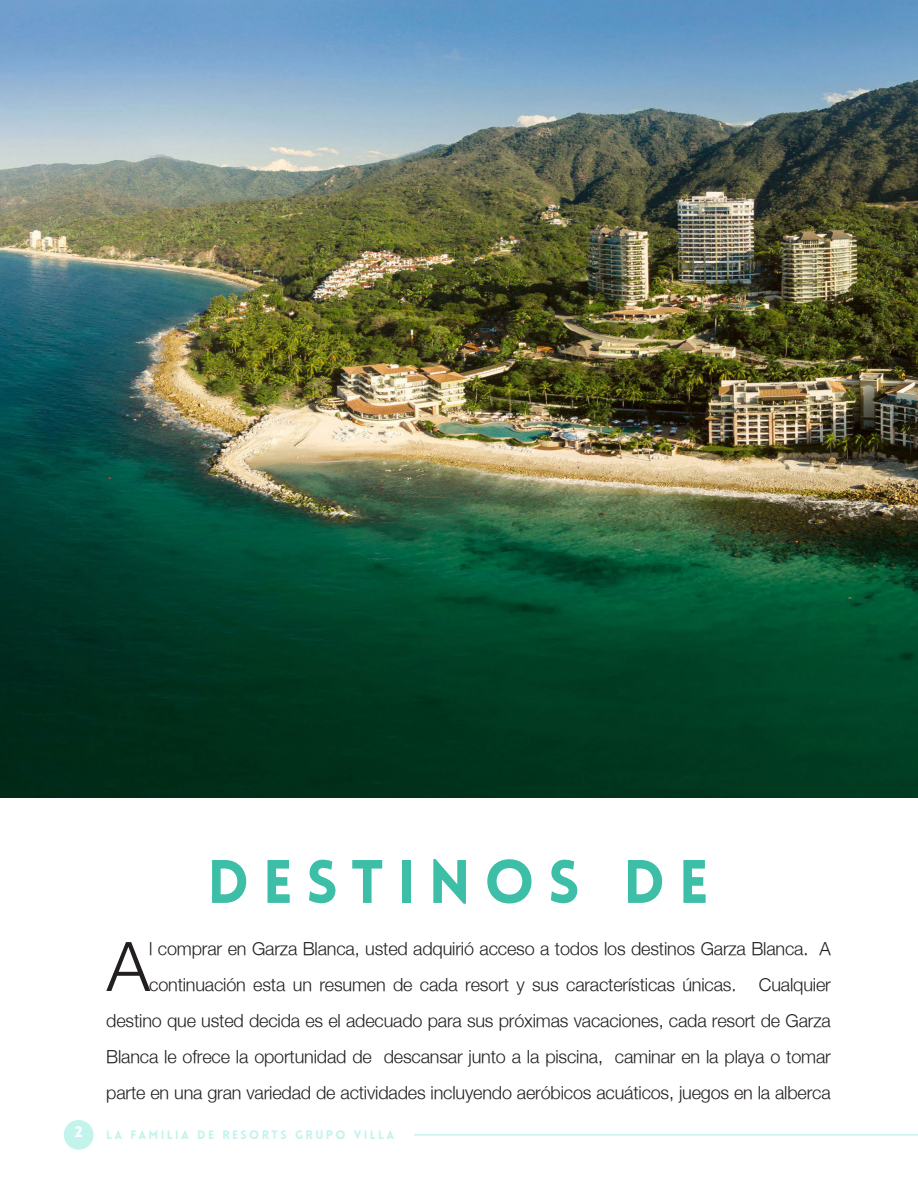
<style>
.page{position:relative;width:918px;height:1188px;background:#fff}
.page>*{position:absolute;margin:0;border:0;box-sizing:border-box;transform-origin:0 0}
.t1{font:300 68.4px "Helvetica Neue";color:#231f20}
.t2{font:900 60px "Lovelo";letter-spacing:.22em;color:#3cbea7}
.t3{font:300 18px/36px "Helvetica Neue";letter-spacing:-.01em;color:#231f20}
.t4{font:900 15px "Lovelo";color:#fff}
.t5{font:900 12px "Lovelo";letter-spacing:.2em;color:#c3f4ec}
</style>
<div class="page">
<div style="left:64px;top:1120px;width:30px;height:30px;background:#c3f4ec;border-radius:50%"></div>
<hr style="left:414px;top:1134px;width:504px;height:2px;background:#c3f4ec">
<img style="left:0;top:0;width:918px;height:798px">
<p class="t2" style="left:207px;top:844px;width:503px">DESTINOS DE</p>
<p class="t1" style="left:107px;top:925px;width:45px">A</p>
<p class="t3" style="left:149px;top:930px;width:683px">l comprar en Garza Blanca, usted adquirió acceso a todos los destinos Garza Blanca. A continuación esta un resumen de cada resort y sus características únicas.</p>
<p class="t3" style="left:106px;top:966px;width:726px;text-align:justify;text-indent:653px">Cualquier destino que usted decida es el adecuado para sus próximas vacaciones, cada resort de Garza Blanca le ofrece la oportunidad de descansar junto a la piscina, caminar en la playa o tomar parte en una gran variedad de actividades incluyendo aeróbicos acuáticos, juegos en la alberca</p>
<p class="t4" style="left:75px;top:1122px;width:9px">2</p>
<p class="t5" style="left:106px;top:1127px;width:290px">LA FAMILIA DE RESORTS GRUPO VILLA</p>
</div>
